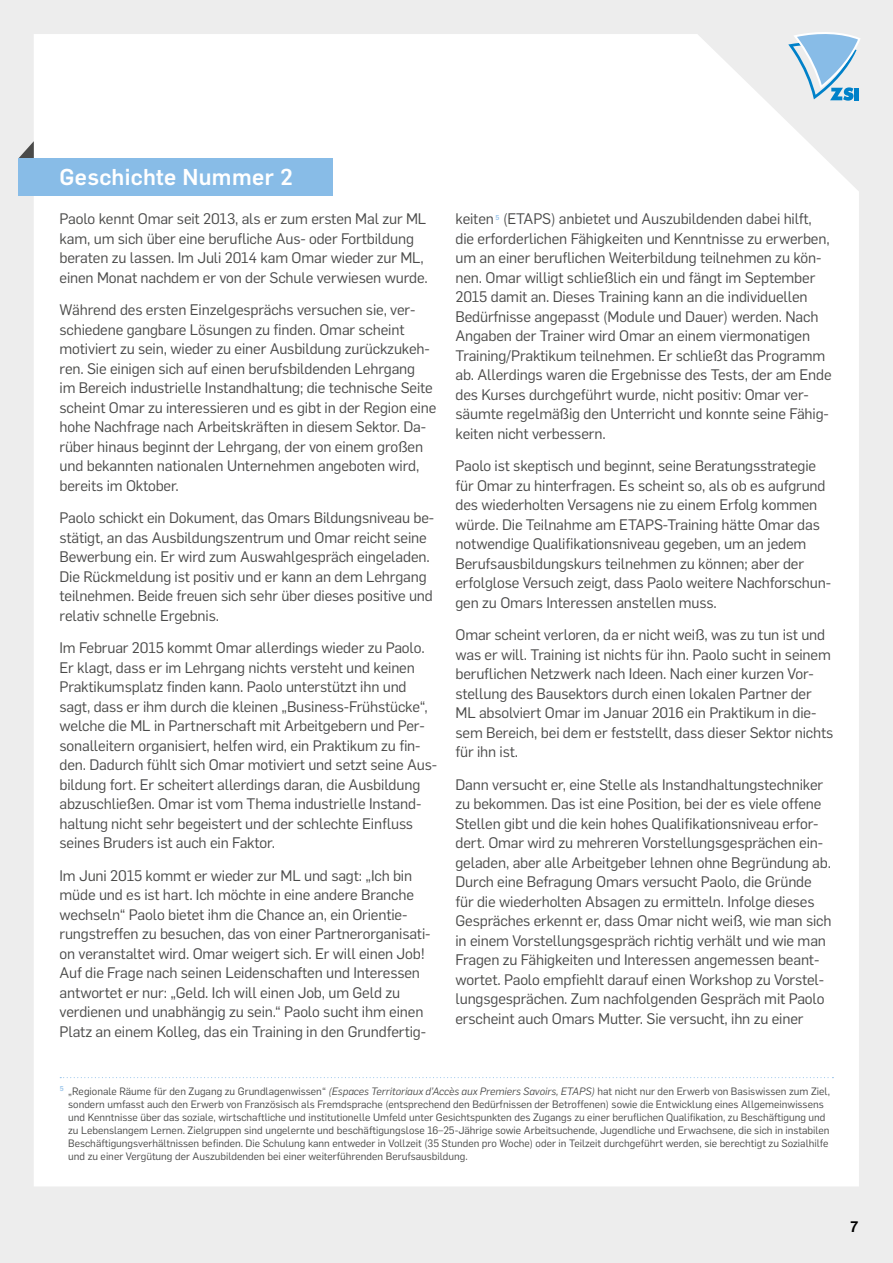
<style>
.page{position:relative;width:893px;height:1263px;background:#ededed}
.page>*{position:absolute;margin:0;border:0;box-sizing:border-box;transform-origin:0 0}
.t1{font:500 22.5px "Flama";letter-spacing:.015em;color:#fff}
.t2{font:15px/19.5px "Flama";letter-spacing:-.01em;color:#4a4a49}
.t3{font:500 15px "Flama";color:#000}
.t4{font:10.5px/13px "Flama";color:#4a4a49}
.s1{font-style:italic}
</style>
<div class="page">
<div style="left:34px;top:34px;width:825px;height:1152px;background:#fff"></div>
<svg style="left:786px;top:32px;width:74px;height:69px"></svg>
<div style="left:854px;top:88px;width:5px;height:12px;background:#0081c9"></div>
<svg style="left:19px;top:141px;width:15px;height:17px"></svg>
<div style="left:18px;top:158px;width:315px;height:38px;background:#88bce7"></div>
<svg style="left:60px;top:1077px;width:773px;height:1px"></svg>
<h1 class="t1" style="left:60px;top:161px;width:235px">Geschichte Nummer 2</h1>
<p class="t2" style="left:60px;top:208px;width:370px">Paolo kennt Omar seit 2013, als er zum ersten Mal zur ML kam, um sich über eine berufliche Aus- oder Fortbildung beraten zu lassen. Im Juli 2014 kam Omar wieder zur ML, einen Monat nachdem er von der Schule verwiesen wurde.</p>
<p class="t2" style="left:60px;top:299px;width:378px">Während des ersten Einzelgesprächs versuchen sie, ver&shy;schiedene gangbare Lösungen zu finden. Omar scheint motiviert zu sein, wieder zu einer Ausbildung zurückzukeh&shy;ren. Sie einigen sich auf einen berufsbildenden Lehrgang<br>im Bereich industrielle Instandhaltung; die technische Seite scheint Omar zu interessieren und es gibt in der Region eine hohe Nachfrage nach Arbeitskräften in diesem Sektor. Da&shy;rüber hinaus beginnt der Lehrgang, der von einem großen und bekannten nationalen Unternehmen angeboten wird, bereits im Oktober.</p>
<p class="t2" style="left:60px;top:507px;width:376px">Paolo schickt ein Dokument, das Omars Bildungsniveau be&shy;stätigt, an das Ausbildungszentrum und Omar reicht seine Bewerbung ein. Er wird zum Auswahlgespräch eingeladen.<br>Die Rückmeldung ist positiv und er kann an dem Lehrgang teilnehmen. Beide freuen sich sehr über dieses positive und relativ schnelle Ergebnis.</p>
<p class="t2" style="left:60px;top:637px;width:379px">Im Februar 2015 kommt Omar allerdings wieder zu Paolo.<br>Er klagt, dass er im Lehrgang nichts versteht und keinen Praktikumsplatz finden kann. Paolo unterstützt ihn und sagt, dass er ihm durch die kleinen „Business-Frühstücke“, welche die ML in Partnerschaft mit Arbeitgebern und Per&shy;sonalleitern organisiert, helfen wird, ein Praktikum zu fin&shy;den. Dadurch fühlt sich Omar motiviert und setzt seine Aus&shy;bildung fort. Er scheitert allerdings daran, die Ausbildung abzuschließen. Omar ist vom Thema industrielle Instand&shy;haltung nicht sehr begeistert und der schlechte Einfluss seines Bruders ist auch ein Faktor.</p>
<p class="t2" style="left:60px;top:865px;width:372px">Im Juni 2015 kommt er wieder zur ML und sagt: „Ich bin müde und es ist hart. Ich möchte in eine andere Branche wechseln“ Paolo bietet ihm die Chance an, ein Orientie&shy;rungstreffen zu besuchen, das von einer Partnerorganisati&shy;on veranstaltet wird. Omar weigert sich. Er will einen Job!<br>Auf die Frage nach seinen Leidenschaften und Interessen antwortet er nur: „Geld. Ich will einen Job, um Geld zu verdienen und unabhängig zu sein.“ Paolo sucht ihm einen Platz an einem Kolleg, das ein Training in den Grundfertig-</p>
<p class="t2" style="left:455px;top:208px;width:378px">keiten <sup>5</sup> (ETAPS) anbietet und Auszubildenden dabei hilft, die erforderlichen Fähigkeiten und Kenntnisse zu erwerben, um an einer beruflichen Weiterbildung teilnehmen zu kön&shy;nen. Omar willigt schließlich ein und fängt im September 2015 damit an. Dieses Training kann an die individuellen Bedürfnisse angepasst (Module und Dauer) werden. Nach Angaben der Trainer wird Omar an einem viermonatigen Training/Praktikum teilnehmen. Er schließt das Programm ab. Allerdings waren die Ergebnisse des Tests, der am Ende des Kurses durchgeführt wurde, nicht positiv: Omar ver&shy;säumte regelmäßig den Unterricht und konnte seine Fähig&shy;keiten nicht verbessern.</p>
<p class="t2" style="left:455px;top:455px;width:377px">Paolo ist skeptisch und beginnt, seine Beratungsstrategie für Omar zu hinterfragen. Es scheint so, als ob es aufgrund des wiederholten Versagens nie zu einem Erfolg kommen würde. Die Teilnahme am ETAPS-Training hätte Omar das notwendige Qualifikationsniveau gegeben, um an jedem Berufsausbildungskurs teilnehmen zu können; aber der erfolglose Versuch zeigt, dass Paolo weitere Nachforschun&shy;gen zu Omars Interessen anstellen muss.</p>
<p class="t2" style="left:455px;top:624px;width:379px">Omar scheint verloren, da er nicht weiß, was zu tun ist und was er will. Training ist nichts für ihn. Paolo sucht in seinem beruflichen Netzwerk nach Ideen. Nach einer kurzen Vor&shy;stellung des Bausektors durch einen lokalen Partner der ML absolviert Omar im Januar 2016 ein Praktikum in die&shy;sem Bereich, bei dem er feststellt, dass dieser Sektor nichts für ihn ist.</p>
<p class="t2" style="left:455px;top:774px;width:378px">Dann versucht er, eine Stelle als Instandhaltungstechniker zu bekommen. Das ist eine Position, bei der es viele offene Stellen gibt und die kein hohes Qualifikationsniveau erfor&shy;dert. Omar wird zu mehreren Vorstellungsgesprächen ein&shy;geladen, aber alle Arbeitgeber lehnen ohne Begründung ab.<br>Durch eine Befragung Omars versucht Paolo, die Gründe für die wiederholten Absagen zu ermitteln. Infolge dieses Gespräches erkennt er, dass Omar nicht weiß, wie man sich in einem Vorstellungsgespräch richtig verhält und wie man Fragen zu Fähigkeiten und Interessen angemessen beant&shy;wortet. Paolo empfiehlt darauf einen Workshop zu Vorstel&shy;lungsgesprächen. Zum nachfolgenden Gespräch mit Paolo erscheint auch Omars Mutter. Sie versucht, ihn zu einer</p>
<p class="t4" style="left:68px;top:1084px;width:763px;text-indent:-9px"><sup>5</sup> „Regionale Räume für den Zugang zu Grundlagenwissen“ <span class="s1">(Espaces Territoriaux d’Accès aux Premiers Savoirs, ETAPS)</span> hat nicht nur den Erwerb von Basiswissen zum Ziel, sondern umfasst auch den Erwerb von Französisch als Fremdsprache (entsprechend den Bedürfnissen der Betroffenen) sowie die Entwicklung eines Allgemeinwissens und Kenntnisse über das soziale, wirtschaftliche und institutionelle Umfeld unter Gesichtspunkten des Zugangs zu einer beruflichen Qualifikation, zu Beschäftigung und zu Lebenslangem Lernen. Zielgruppen sind ungelernte und beschäftigungslose 16–25-Jährige sowie Arbeitsuchende, Jugendliche und Erwachsene, die sich in instabilen Beschäftigungsverhältnissen befinden. Die Schulung kann entweder in Vollzeit (35 Stunden pro Woche) oder in Teilzeit durchgeführt werden, sie berechtigt zu Sozialhilfe und zu einer Vergütung der Auszubildenden bei einer weiterführenden Berufsausbildung.</p>
<p class="t3" style="left:850px;top:1216px;width:10px">7</p>
</div>
